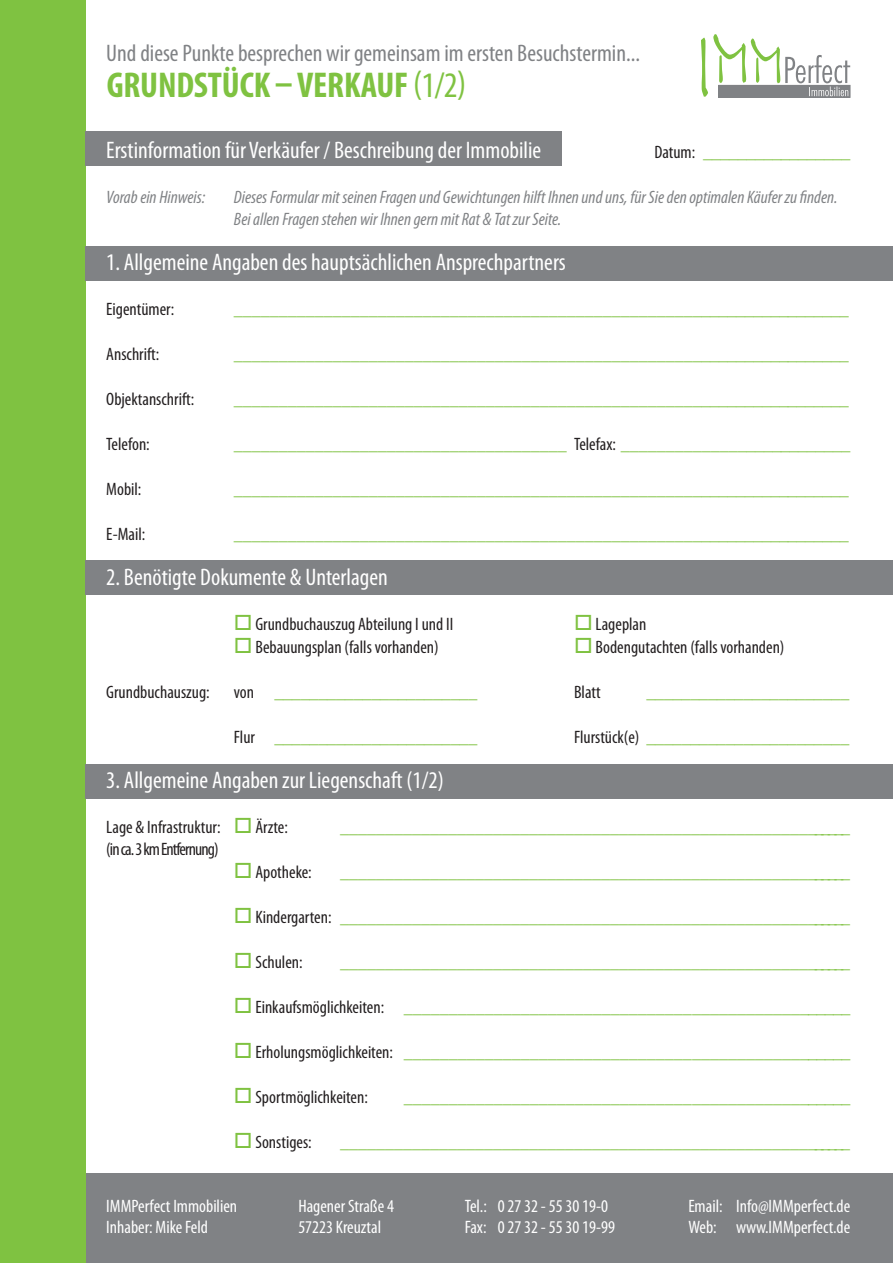
<style>
.page{position:relative;width:893px;height:1263px;background:#fff}
.page>*{position:absolute;margin:0;border:0;box-sizing:border-box;transform-origin:0 0}
.t1{font:700 condensed 36px "Myriad Pro";letter-spacing:-.005em;color:#7fc241}
.t2{font:condensed 24px "Myriad Pro";color:#fff}
.t3{font:condensed 24px "Myriad Pro";color:#808285}
.t4{font:condensed 18px "Myriad Pro";color:#7fc241}
.t5{font:condensed 18px "Myriad Pro";color:#231f20}
.t6{font:italic condensed 18px/22.5px "Myriad Pro";color:#808285}
.t7{font:condensed 18px "Myriad Pro";color:#fff}
.t8{font:condensed 18px "Myriad Pro";letter-spacing:-.05em;color:#231f20}
.s1{font-weight:400}
.s2{color:#231f20}
.s3{color:#7fc241}
</style>
<div class="page">
<div style="left:85px;top:1174px;width:808px;height:89px;background:#808285"></div>
<div style="left:0;top:0;width:85px;height:1263px;background:#7fc241"></div>
<div style="left:718px;top:85px;width:132px;height:13px;border:1px solid #808285"></div>
<svg style="left:701px;top:34px;width:149px;height:63px"></svg>
<div style="left:85px;top:246px;width:808px;height:34px;background:#808285"></div>
<div style="left:85px;top:132px;width:476px;height:34px;background:#808285"></div>
<div style="left:85px;top:560px;width:808px;height:34px;background:#808285"></div>
<div style="left:85px;top:764px;width:808px;height:34px;background:#808285"></div>
<h2 class="t3" style="left:106px;top:38px;width:535px">Und diese Punkte besprechen wir gemeinsam im ersten Besuchstermin...</h2>
<h1 class="t1" style="left:107px;top:62px;width:361px">GRUNDSTÜCK – VERKAUF <span class="s1">(1/2)</span></h1>
<h2 class="t2" style="left:106px;top:135px;width:436px">Erstinformation für Verkäufer / Beschreibung der Immobilie</h2>
<p class="t4" style="left:654px;top:141px;width:198px"><span class="s2">Datum:</span> _________________</p>
<p class="t6" style="left:106px;top:185px;width:100px">Vorab ein Hinweis:</p>
<p class="t6" style="left:234px;top:185px;width:605px">Dieses Formular mit seinen Fragen und Gewichtungen hilft Ihnen und uns, für Sie den optimalen Käufer zu finden.<br>Bei allen Fragen stehen wir Ihnen gern mit Rat &amp; Tat zur Seite.</p>
<h2 class="t2" style="left:106px;top:248px;width:461px">1. Allgemeine Angaben des hauptsächlichen Ansprechpartners</h2>
<p class="t5" style="left:106px;top:298px;width:69px">Eigentümer:</p>
<p class="t4" style="left:234px;top:298px;width:616px">_____________________________________________________________________</p>
<p class="t5" style="left:106px;top:343px;width:55px">Anschrift:</p>
<p class="t4" style="left:234px;top:343px;width:616px">_____________________________________________________________________</p>
<p class="t5" style="left:106px;top:388px;width:89px">Objektanschrift:</p>
<p class="t4" style="left:234px;top:388px;width:616px">_____________________________________________________________________</p>
<p class="t5" style="left:106px;top:433px;width:45px">Telefon:</p>
<p class="t4" style="left:234px;top:433px;width:618px">_____________________________________ <span class="s2">Telefax:</span> __________________________</p>
<p class="t5" style="left:106px;top:478px;width:37px">Mobil:</p>
<p class="t4" style="left:234px;top:478px;width:616px">_____________________________________________________________________</p>
<p class="t5" style="left:106px;top:523px;width:40px">E-Mail:</p>
<p class="t4" style="left:234px;top:523px;width:616px">_____________________________________________________________________</p>
<h2 class="t2" style="left:106px;top:563px;width:283px">2. Benötigte Dokumente &amp; Unterlagen</h2>
<p class="t5" style="left:234px;top:613px;width:221px"><span class="s3">□</span> Grundbuchauszug Abteilung I und II</p>
<p class="t5" style="left:574px;top:613px;width:74px"><span class="s3">□</span> Lageplan</p>
<p class="t5" style="left:234px;top:636px;width:206px"><span class="s3">□</span> Bebauungsplan (falls vorhanden)</p>
<p class="t5" style="left:574px;top:636px;width:212px"><span class="s3">□</span> Bodengutachten (falls vorhanden)</p>
<p class="t5" style="left:106px;top:681px;width:105px">Grundbuchauszug:</p>
<p class="t4" style="left:234px;top:681px;width:245px"><span class="s2">von</span> _______________________</p>
<p class="t5" style="left:574px;top:681px;width:28px">Blatt</p>
<p class="t4" style="left:646px;top:681px;width:205px">_______________________</p>
<p class="t4" style="left:234px;top:726px;width:245px"><span class="s2">Flur</span> _______________________</p>
<p class="t4" style="left:574px;top:726px;width:277px"><span class="s2">Flurstück(e)</span> _______________________</p>
<h2 class="t2" style="left:106px;top:765px;width:339px">3. Allgemeine Angaben zur Liegenschaft (1/2)</h2>
<p class="t5" style="left:106px;top:816px;width:183px">Lage &amp; Infrastruktur: <span class="s3">□</span> Ärzte:</p>
<p class="t4" style="left:340px;top:816px;width:511px">__________________________________________________________</p>
<p class="t8" style="left:106px;top:838px;width:114px">(in ca. 3 km Entfernung)</p>
<p class="t5" style="left:234px;top:861px;width:79px"><span class="s3">□</span> Apotheke:</p>
<p class="t4" style="left:340px;top:861px;width:511px">__________________________________________________________</p>
<p class="t4" style="left:234px;top:906px;width:618px">□ <span class="s2">Kindergarten:</span> __________________________________________________________</p>
<p class="t5" style="left:234px;top:951px;width:70px"><span class="s3">□</span> Schulen:</p>
<p class="t4" style="left:340px;top:951px;width:511px">__________________________________________________________</p>
<p class="t4" style="left:234px;top:996px;width:618px">□ <span class="s2">Einkaufsmöglichkeiten:</span> __________________________________________________</p>
<p class="t4" style="left:234px;top:1041px;width:618px">□ <span class="s2">Erholungsmöglichkeiten:</span> __________________________________________________</p>
<p class="t5" style="left:234px;top:1086px;width:136px"><span class="s3">□</span> Sportmöglichkeiten:</p>
<p class="t4" style="left:404px;top:1086px;width:448px">__________________________________________________</p>
<p class="t5" style="left:234px;top:1131px;width:79px"><span class="s3">□</span> Sonstiges:</p>
<p class="t4" style="left:340px;top:1131px;width:511px">__________________________________________________________</p>
<p class="t7" style="left:106px;top:1195px;width:132px">IMMPerfect Immobilien</p>
<p class="t7" style="left:298px;top:1195px;width:97px">Hagener Straße 4</p>
<p class="t7" style="left:465px;top:1195px;width:145px">Tel.: 0 27 32 - 55 30 19-0</p>
<p class="t7" style="left:688px;top:1195px;width:163px">Email: Info@IMMperfect.de</p>
<p class="t7" style="left:106px;top:1216px;width:103px">Inhaber: Mike Feld</p>
<p class="t7" style="left:298px;top:1216px;width:84px">57223 Kreuztal</p>
<p class="t7" style="left:465px;top:1216px;width:152px">Fax: 0 27 32 - 55 30 19-99</p>
<p class="t7" style="left:688px;top:1216px;width:163px">Web: www.IMMperfect.de</p>
</div>
